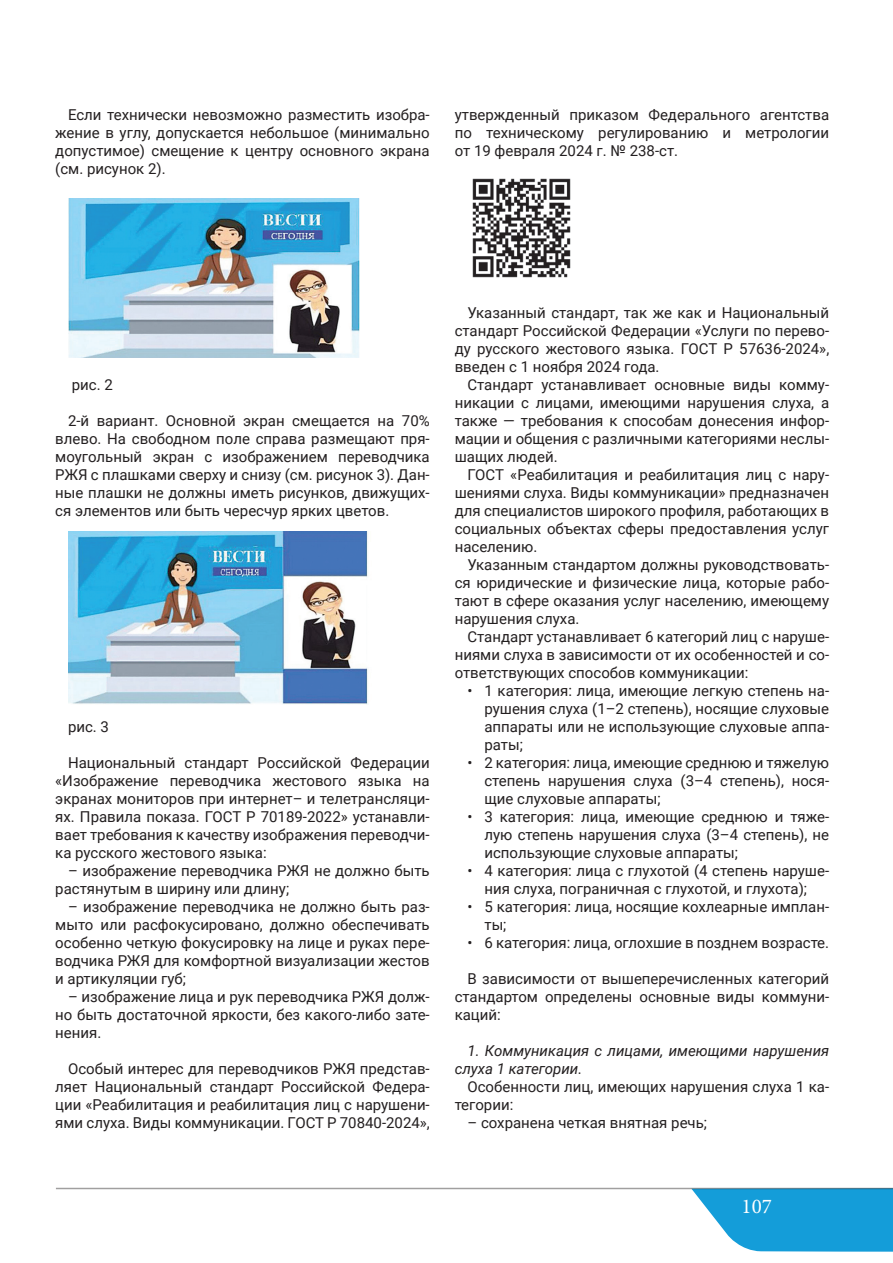
<style>
.page{position:relative;width:893px;height:1263px;background:#fff}
.page>*{position:absolute;margin:0;border:0;box-sizing:border-box;transform-origin:0 0}
.t1{font:21px "Minion Pro";color:#fff}
.текст{font:15px/18px "Roboto";color:#231f20;text-align:justify}
.текст-2{font:italic 15px/18px "Roboto";color:#231f20}
</style>
<div class="page">
<svg style="left:691px;top:1189px;width:202px;height:63px;background:#34aadd"></svg>
<hr style="left:56px;top:1188px;width:837px;height:1px;background:#231f20">
<img style="left:472px;top:178px;width:99px;height:100px">
<img style="left:68px;top:198px;width:292px;height:160px">
<img style="left:68px;top:531px;width:300px;height:173px">
<p class="текст" style="left:55px;top:105px;width:376px;text-indent:13px">Если технически невозможно разместить изобра&shy;жение в углу, допускается небольшое (минимально допустимое) смещение к центру основного экрана (см. рисунок 2).</p>
<p class="текст" style="left:455px;top:105px;width:376px">утвержденный приказом Федерального агентства по техническому регулированию и метрологии от 19 февраля 2024 г. № 238-ст.</p>
<p class="текст" style="left:72px;top:375px;width:43px">рис. 2</p>
<p class="текст" style="left:55px;top:411px;width:376px;text-indent:13px">2-й вариант. Основной экран смещается на 70% влево. На свободном поле справа размещают пря&shy;моугольный экран с изображением переводчика РЖЯ с плашками сверху и снизу (см. рисунок 3). Дан&shy;ные плашки не должны иметь рисунков, движущих&shy;ся элементов или быть чересчур ярких цветов.</p>
<p class="текст" style="left:68px;top:717px;width:43px">рис. 3</p>
<p class="текст" style="left:55px;top:753px;width:376px;text-indent:13px">Национальный стандарт Российской Федерации «Изображение переводчика жестового языка на экранах мониторов при интернет– и телетрансляци&shy;ях. Правила показа. ГОСТ Р 70189-2022» устанавли&shy;вает требования к качеству изображения переводчи&shy;ка русского жестового языка:</p>
<p class="текст" style="left:55px;top:861px;width:376px;text-indent:13px">– изображение переводчика РЖЯ не должно быть растянутым в ширину или длину;</p>
<p class="текст" style="left:55px;top:897px;width:376px;text-indent:13px">– изображение переводчика не должно быть раз&shy;мыто или расфокусировано, должно обеспечивать особенно четкую фокусировку на лице и руках пере&shy;водчика РЖЯ для комфортной визуализации жестов и артикуляции губ;</p>
<p class="текст" style="left:55px;top:987px;width:376px;text-indent:13px">– изображение лица и рук переводчика РЖЯ долж&shy;но быть достаточной яркости, без какого-либо зате&shy;нения.</p>
<p class="текст" style="left:55px;top:1059px;width:376px;text-indent:13px">Особый интерес для переводчиков РЖЯ представ&shy;ляет Национальный стандарт Российской Федера&shy;ции «Реабилитация и реабилитация лиц с нарушени&shy;ями слуха. Виды коммуникации. ГОСТ Р 70840-2024»,</p>
<p class="текст" style="left:455px;top:303px;width:376px;text-indent:13px">Указанный стандарт, так же как и Национальный стандарт Российской Федерации «Услуги по перево&shy;ду русского жестового языка. ГОСТ Р 57636-2024», введен с 1 ноября 2024 года.</p>
<p class="текст" style="left:455px;top:375px;width:376px;text-indent:13px">Стандарт устанавливает основные виды комму&shy;никации с лицами, имеющими нарушения слуха, а также — требования к способам донесения инфор&shy;мации и общения с различными категориями неслы&shy;шащих людей.</p>
<p class="текст" style="left:455px;top:465px;width:376px;text-indent:13px">ГОСТ «Реабилитация и реабилитация лиц с нару&shy;шениями слуха. Виды коммуникации» предназначен для специалистов широкого профиля, работающих в социальных объектах сферы предоставления услуг населению.</p>
<p class="текст" style="left:455px;top:555px;width:376px;text-indent:13px">Указанным стандартом должны руководствовать&shy;ся юридические и физические лица, которые рабо&shy;тают в сфере оказания услуг населению, имеющему нарушения слуха.</p>
<p class="текст" style="left:455px;top:627px;width:376px;text-indent:13px">Стандарт устанавливает 6 категорий лиц с наруше&shy;ниями слуха в зависимости от их особенностей и со&shy;ответствующих способов коммуникации:</p>
<p class="текст" style="left:484px;top:681px;width:346px;text-indent:-17px">• 1 категория: лица, имеющие легкую степень на&shy;рушения слуха (1–2 степень), носящие слуховые аппараты или не использующие слуховые аппа&shy;раты;</p>
<p class="текст" style="left:484px;top:753px;width:346px;text-indent:-17px">• 2 категория: лица, имеющие среднюю и тяжелую степень нарушения слуха (3–4 степень), нося&shy;щие слуховые аппараты;</p>
<p class="текст" style="left:484px;top:807px;width:346px;text-indent:-17px">• 3 категория: лица, имеющие среднюю и тяже&shy;лую степень нарушения слуха (3–4 степень), не использующие слуховые аппараты;</p>
<p class="текст" style="left:467px;top:861px;width:363px;text-align:center">• 4 категория: лица с глухотой (4 степень наруше&shy;ния слуха, пограничная с глухотой, и глухота);</p>
<p class="текст" style="left:484px;top:897px;width:346px;text-indent:-17px">• 5 категория: лица, носящие кохлеарные имплан&shy;ты;</p>
<p class="текст" style="left:467px;top:933px;width:363px">• 6 категория: лица, оглохшие в позднем возрасте.</p>
<p class="текст" style="left:455px;top:969px;width:376px;text-indent:13px">В зависимости от вышеперечисленных категорий стандартом определены основные виды коммуни&shy;каций:</p>
<p class="текст-2" style="left:455px;top:1041px;width:376px;text-indent:13px">1. Коммуникация с лицами, имеющими нарушения слуха 1 категории.</p>
<p class="текст" style="left:455px;top:1077px;width:376px;text-indent:13px">Особенности лиц, имеющих нарушения слуха 1 ка&shy;тегории:</p>
<p class="текст" style="left:467px;top:1113px;width:241px">– сохранена четкая внятная речь;</p>
<h1 class="t1" style="left:742px;top:1192px;width:32px">107</h1>
</div>
